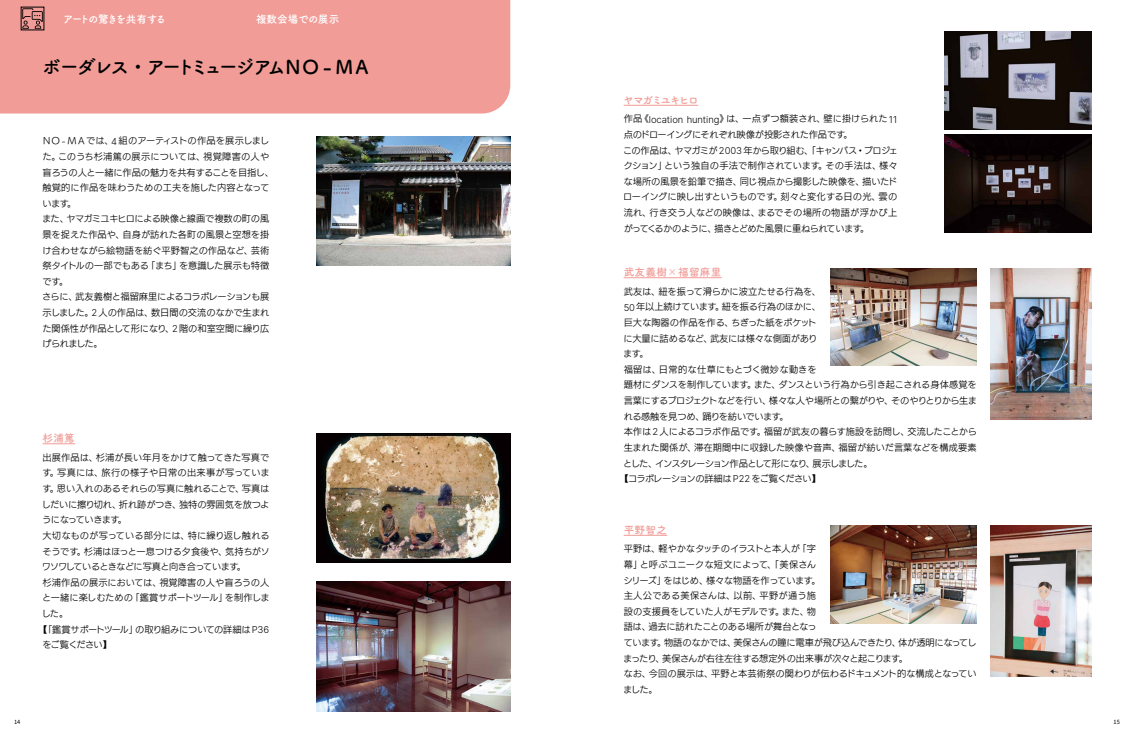
<style>
.page{position:relative;width:1134px;height:738px;background:#fff}
.page>*{position:absolute;margin:0;border:0;box-sizing:border-box;transform-origin:0 0}
.t1{font:700 19.1px "Tsuku A Rd Gothic";letter-spacing:-.13em;color:#000}
.t2{font:700 10.6px "Tsuku A Rd Gothic";letter-spacing:.025em;color:#f19c97}
.t3{font:700 10.6px "Tsuku A Rd Gothic";letter-spacing:-.165em;color:#fff}
.t4{font:700 10.6px "Tsuku A Rd Gothic";color:#fff}
.t5{font:700 10.6px "Tsuku A Rd Gothic";letter-spacing:-.135em;color:#f19c97}
.t6{font:9.2px/15.6px "UD Kakugo Small Pr 6 N R";letter-spacing:-.01em;color:#000}
.t7{font:9.2px "UD Kakugo Small Pr 6 N R";letter-spacing:.01em;color:#000}
.t8{font:9.2px "UD Kakugo Small Pr 6 N R";letter-spacing:-.06em;color:#000}
.t9{font:9.2px "UD Kakugo Small Pr 6 N R";letter-spacing:-.03em;color:#000}
.t10{font:9.2px "UD Kakugo Small Pr 6 N R";letter-spacing:-.05em;color:#000}
.t11{font:9.2px "UD Kakugo Small Pr 6 N R";letter-spacing:-.11em;color:#000}
.t12{font:9.2px "UD Kakugo Small Pr 6 N R";letter-spacing:.03em;color:#000}
.t13{font:9.2px "UD Kakugo Small Pr 6 N R";letter-spacing:.025em;color:#000}
.t14{font:9.2px "UD Kakugo Small Pr 6 N R";letter-spacing:-.075em;color:#000}
.t15{font:5.7px "Source Han Sans JP";color:#000}
.s1{font-family:"Inter";font-weight:300;font-size:9.5px}
</style>
<div class="page">
<div style="left:0;top:0;width:510px;height:113px;background:#f19c97"></div>
<svg style="left:23px;top:9px;width:19px;height:19px"></svg>
<hr style="left:624px;top:105px;width:74px;height:1px;background:#f19c97">
<hr style="left:43px;top:443px;width:32px;height:1px;background:#f19c97">
<img style="left:316px;top:136px;width:194px;height:130px">
<img style="left:316px;top:433px;width:194px;height:128px">
<img style="left:316px;top:581px;width:194px;height:129px">
<img style="left:944px;top:31px;width:147px;height:98px">
<img style="left:945px;top:135px;width:146px;height:97px">
<img style="left:831px;top:268px;width:146px;height:97px">
<img style="left:991px;top:268px;width:100px;height:151px">
<img style="left:830px;top:525px;width:147px;height:98px">
<img style="left:991px;top:525px;width:100px;height:151px">
<hr style="left:624px;top:534px;width:43px;height:1px;background:#f19c97">
<hr style="left:624px;top:277px;width:98px;height:1px;background:#f19c97">
<p class="t3" style="left:63px;top:10px;width:105px">アートの驚きを共有する</p>
<h1 class="t1" style="left:42px;top:52px;width:331px">ボーダレス・アートミュージアムＮＯ - ＭＡ</h1>
<p class="t4" style="left:256px;top:10px;width:85px">複数会場での展示</p>
<p class="t6" style="left:42px;top:133px;width:233px">ＮＯ<span class="s1">-</span> ＭＡでは、<span class="s1">4</span>組のアーティストの作品を展示しました。このうち杉浦篤の展示については、視覚障害の人や盲ろうの人と一緒に作品の魅力を共有することを目指し、触覚的に作品を味わうための工夫を施した内容となっています。<br>また、ヤマガミユキヒロによる映像と線画で複数の町の風景を捉えた作品や、自身が訪れた各町の風景と空想を掛け合わせながら絵物語を紡ぐ平野智之の作品など、芸術祭タイトルの一部でもある「まち」を意識した展示も特徴です。<br>さらに、武友義樹と福留麻里によるコラボレーションも展示しました。<span class="s1">2</span>人の作品は、数日間の交流のなかで生まれた関係性が作品として形になり、<span class="s1">2</span>階の和室空間に繰り広げられました。</p>
<p class="t2" style="left:43px;top:429px;width:34px">杉浦篤</p>
<p class="t7" style="left:43px;top:452px;width:228px">出展作品は、杉浦が長い年月をかけて触ってきた写真で</p>
<p class="t12" style="left:43px;top:467px;width:229px">す。写真には、旅行の様子や日常の出来事が写っていま</p>
<p class="t6" style="left:43px;top:480px;width:228px">す。思い入れのあるそれらの写真に触れることで、写真は</p>
<p class="t6" style="left:42px;top:496px;width:229px">しだいに擦り切れ、折れ跡がつき、独特の雰囲気を放つよ</p>
<p class="t8" style="left:42px;top:514px;width:86px">うになっていきます。</p>
<p class="t6" style="left:43px;top:527px;width:229px">大切なものが写っている部分には、特に繰り返し触れる</p>
<p class="t6" style="left:43px;top:543px;width:229px">そうです。杉浦はほっと一息つける夕食後や、気持ちがソ</p>
<p class="t8" style="left:42px;top:561px;width:206px">ワソワしているときなどに写真と向き合っています。</p>
<p class="t7" style="left:43px;top:576px;width:228px">杉浦作品の展示においては、視覚障害の人や盲ろうの人</p>
<p class="t6" style="left:42px;top:590px;width:229px">と一緒に楽しむための「鑑賞サポートツール」を制作しま</p>
<p class="t6" style="left:42px;top:605px;width:28px">した。</p>
<p class="t9" style="left:38px;top:623px;width:233px">【「鑑賞サポートツール」の取り組みについての詳細は<span class="s1">P36</span></p>
<p class="t14" style="left:42px;top:639px;width:71px">をご覧ください】</p>
<p class="t5" style="left:623px;top:91px;width:77px">ヤマガミユキヒロ</p>
<p class="t6" style="left:623px;top:111px;width:276px">作品《<span class="s1">location hunting</span>》は、一点ずつ額装され、壁に掛けられた<span class="s1">11</span>点のドローイングにそれぞれ映像が投影された作品です。<br>この作品は、ヤマガミが <span class="s1">2003</span> 年から取り組む、「キャンバス・プロジェクション」という独自の手法で制作されています。その手法は、様々な場所の風景を鉛筆で描き、同じ視点から撮影した映像を、描いたドローイングに映し出すというものです。刻々と変化する日の光、雲の流れ、行き交う人などの映像は、まるでその場所の物語が浮かび上がってくるかのように、描きとどめた風景に重ねられています。</p>
<p class="t2" style="left:624px;top:264px;width:99px">武友義樹×福留麻里</p>
<p class="t6" style="left:624px;top:283px;width:199px">武友は、紐を振って滑らかに波立たせる行為を、</p>
<p class="t6" style="left:624px;top:299px;width:199px"><span class="s1">50</span>年以上続けています。紐を振る行為のほかに、</p>
<p class="t6" style="left:624px;top:315px;width:195px">巨大な陶器の作品を作る、ちぎった紙をポケット</p>
<p class="t6" style="left:623px;top:330px;width:195px">に大量に詰めるなど、武友には様々な側面があり</p>
<p class="t6" style="left:623px;top:346px;width:27px">ます。</p>
<p class="t13" style="left:624px;top:364px;width:194px">福留は、日常的な仕草にもとづく微妙な動きを</p>
<p class="t6" style="left:624px;top:377px;width:355px">題材にダンスを制作しています。また、ダンスという行為から引き起こされる身体感覚を</p>
<p class="t10" style="left:624px;top:395px;width:355px">言葉にするプロジェクトなどを行い、様々な人や場所との繋がりや、そのやりとりから生ま</p>
<p class="t9" style="left:624px;top:411px;width:166px">れる感触を見つめ、踊りを紡いでいます。</p>
<p class="t6" style="left:624px;top:424px;width:355px">本作は<span class="s1">2</span> 人によるコラボ作品です。福留が武友の暮らす施設を訪問し、交流したことから</p>
<p class="t7" style="left:624px;top:442px;width:354px">生まれた関係が、滞在期間中に収録した映像や音声、福留が紡いだ言葉などを構成要素</p>
<p class="t11" style="left:623px;top:457px;width:251px">とした、インスタレーション作品として形になり、展示しました。</p>
<p class="t8" style="left:619px;top:473px;width:203px">【コラボレーションの詳細は <span class="s1">P22</span> をご覧ください】</p>
<p class="t2" style="left:624px;top:521px;width:45px">平野智之</p>
<p class="t6" style="left:623px;top:541px;width:355px">平野は、軽やかなタッチのイラストと本人が「字<br>幕」と呼ぶユニークな短文によって、「美保さん<br>シリーズ」をはじめ、様々な物語を作っています。<br>主人公である美保さんは、以前、平野が通う施<br>設の支援員をしていた人がモデルです。また、物<br>語は、過去に訪れたことのある場所が舞台となっ<br>ています。物語のなかでは、美保さんの瞳に電車が飛び込んできたり、体が透明になってしまったり、美保さんが右往左往する想定外の出来事が次々と起こります。<br>なお、今回の展示は、平野と本芸術祭の関わりが伝わるドキュメント的な構成となっていました。</p>
<p class="t15" style="left:14px;top:718px;width:8px">14</p>
<p class="t15" style="left:1113px;top:718px;width:8px">15</p>
</div>
